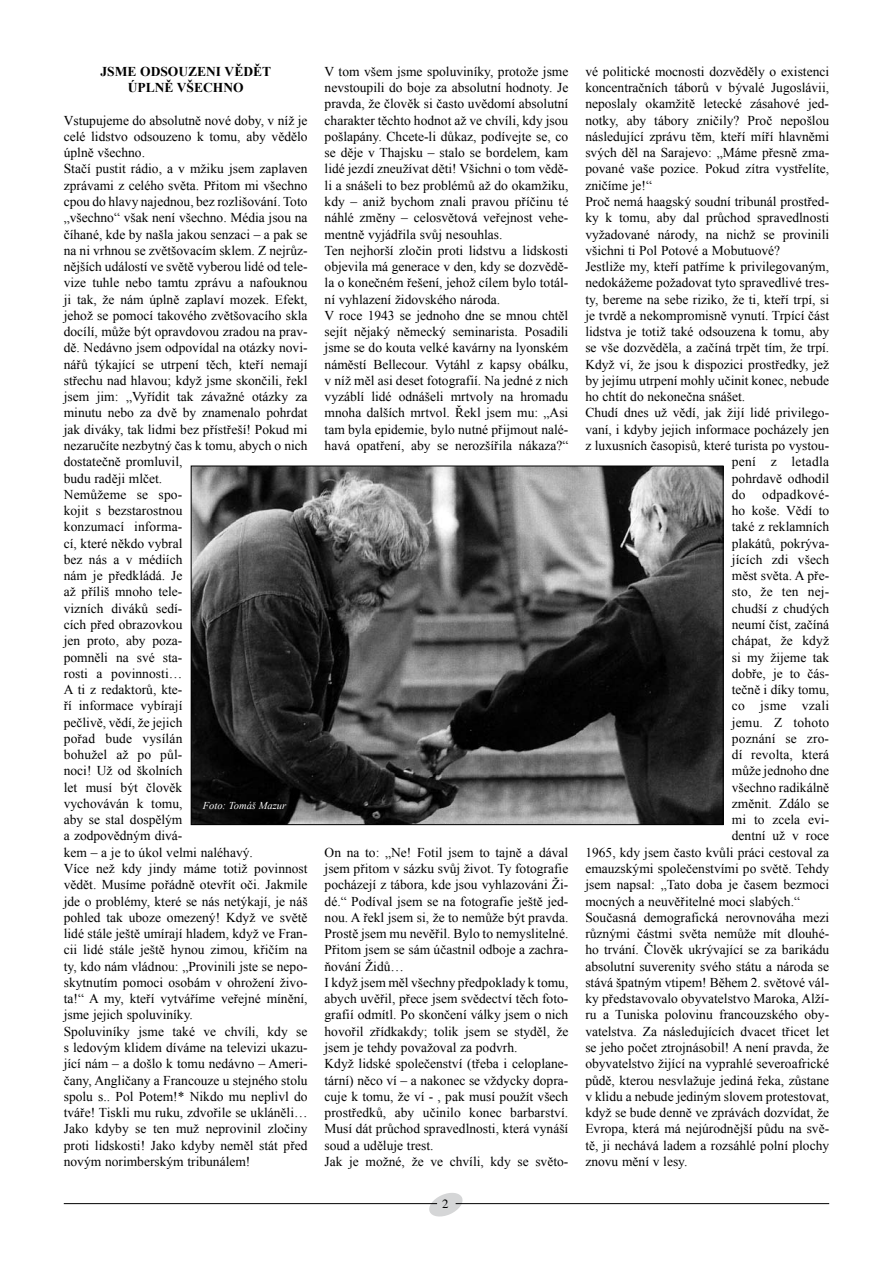
<style>
.page{position:relative;width:893px;height:1263px;background:#fff}
.page>*{position:absolute;margin:0;border:0;box-sizing:border-box;transform-origin:0 0}
.t1{font:13.5px/16.2px "Times New Roman";color:#000}
.t2{font:700 13.5px/16.2px "Times New Roman";color:#000;text-align:center}
.t3{font:13.5px "Times New Roman";letter-spacing:.025em;color:#000}
.t4{font:13.5px "Times New Roman";letter-spacing:.02em;color:#000}
.t5{font:12.75px "Toronto";color:#000}
.t6{font:italic 10.5px "Times New Roman";color:#fff}
</style>
<div class="page">
<svg style="left:427px;top:1193px;width:37px;height:24px"></svg>
<hr style="left:64px;top:1203px;width:373px;height:1px;background:#000">
<hr style="left:456px;top:1203px;width:373px;height:1px;background:#000">
<img style="left:193px;top:468px;width:528px;height:355px">
<p class="t2" style="left:100px;top:63px;width:172px">JSME ODSOUZENI VĚDĚT<br>ÚPLNĚ VŠECHNO</p>
<p class="t1" style="left:64px;top:112px;width:245px">Vstupujeme do absolutně nové doby, v níž je celé lidstvo odsouzeno k tomu, aby vědělo úplně všechno.<br>Stačí pustit rádio, a v mžiku jsem zaplaven zprávami z celého světa. Přitom mi všechno cpou do hlavy najednou, bez rozlišování. Toto „všechno“ však není všechno. Média jsou na číhané, kde by našla jakou senzaci – a pak se na ni vrhnou se zvětšovacím sklem. Z nejrůz&shy;nějších událostí ve světě vyberou lidé od tele&shy;vize tuhle nebo tamtu zprávu a nafouknou ji tak, že nám úplně zaplaví mozek. Efekt, jehož se pomocí takového zvětšovacího skla docílí, může být opravdovou zradou na prav&shy;dě. Nedávno jsem odpovídal na otázky novi&shy;nářů týkající se utrpení těch, kteří nemají střechu nad hlavou; když jsme skončili, řekl jsem jim: „Vyřídit tak závažné otázky za minutu nebo za dvě by znamenalo pohrdat jak diváky, tak lidmi bez přístřeší! Pokud mi nezaručíte nezbytný čas k tomu, abych o nich dostatečně promluvil,<br>budu raději mlčet.<br>Nemůžeme se spo-<br>kojit s bezstarostnou<br>konzumací informa-<br>cí, které někdo vybral<br>bez nás a v médiích<br>nám je předkládá. Je<br>až příliš mnoho tele-<br>vizních diváků sedí-<br>cích před obrazovkou<br>jen proto, aby poza-<br>pomněli na své sta-<br>rosti a povinnosti…<br>A ti z redaktorů, kte-<br>ří informace vybírají<br>pečlivě, vědí, že jejich<br>pořad bude vysílán<br>bohužel až po půl-<br>noci! Už od školních<br>let musí být člověk<br>vychováván k tomu,<br>aby se stal dospělým<br>a zodpovědným divá-<br>kem – a je to úkol velmi naléhavý.<br>Více než kdy jindy máme totiž povinnost vědět. Musíme pořádně otevřít oči. Jakmile jde o problémy, které se nás netýkají, je náš pohled tak uboze omezený! Když ve světě lidé stále ještě umírají hladem, když ve Fran&shy;cii lidé stále ještě hynou zimou, křičím na ty, kdo nám vládnou: „Provinili jste se nepo&shy;skytnutím pomoci osobám v ohrožení živo&shy;ta!“ A my, kteří vytváříme veřejné mínění, jsme jejich spoluviníky.<br>Spoluviníky jsme také ve chvíli, kdy se s ledovým klidem díváme na televizi ukazu&shy;jící nám – a došlo k tomu nedávno – Ameri&shy;čany, Angličany a Francouze u stejného stolu spolu s.. Pol Potem!* Nikdo mu neplivl do tváře! Tiskli mu ruku, zdvořile se ukláněli… Jako kdyby se ten muž neprovinil zločiny proti lidskosti! Jako kdyby neměl stát před novým norimberským tribunálem!</p>
<p class="t6" style="left:203px;top:798px;width:85px">Foto: Tomáš Mazur</p>
<p class="t1" style="left:325px;top:63px;width:245px">V tom všem jsme spoluviníky, protože jsme nevstoupili do boje za absolutní hodnoty. Je pravda, že člověk si často uvědomí absolutní charakter těchto hodnot až ve chvíli, kdy jsou pošlapány. Chcete-li důkaz, podívejte se, co se děje v Thajsku – stalo se bordelem, kam lidé jezdí zneužívat děti! Všichni o tom vědě&shy;li a snášeli to bez problémů až do okamžiku, kdy – aniž bychom znali pravou příčinu té náhlé změny – celosvětová veřejnost vehe&shy;mentně vyjádřila svůj nesouhlas.<br>Ten nejhorší zločin proti lidstvu a lidskosti objevila má generace v den, kdy se dozvědě&shy;la o konečném řešení, jehož cílem bylo totál&shy;ní vyhlazení židovského národa.<br>V roce 1943 se jednoho dne se mnou chtěl sejít nějaký německý seminarista. Posadili jsme se do kouta velké kavárny na lyonském náměstí Bellecour. Vytáhl z kapsy obálku, v níž měl asi deset fotografií. Na jedné z nich vyzáblí lidé odnášeli mrtvoly na hromadu mnoha dalších mrtvol. Řekl jsem mu: „Asi tam byla epidemie, bylo nutné přijmout nalé&shy;havá opatření, aby se nerozšířila nákaza?“</p>
<p class="t1" style="left:325px;top:844px;width:245px">On na to: „Ne! Fotil jsem to tajně a dával jsem přitom v sázku svůj život. Ty fotografie pocházejí z tábora, kde jsou vyhlazováni Ži&shy;dé.“ Podíval jsem se na fotografie ještě jed&shy;nou. A řekl jsem si, že to nemůže být pravda.<br>Prostě jsem mu nevěřil. Bylo to nemyslitelné.<br>Přitom jsem se sám účastnil odboje a zachra&shy;ňování Židů…<br>I když jsem měl všechny předpoklady k tomu, abych uvěřil, přece jsem svědectví těch foto&shy;grafií odmítl. Po skončení války jsem o nich hovořil zřídkakdy; tolik jsem se styděl, že jsem je tehdy považoval za podvrh.<br>Když lidské společenství (třeba i celoplane&shy;tární) něco ví – a nakonec se vždycky dopra&shy;cuje k tomu, že ví - , pak musí použít všech prostředků, aby učinilo konec barbarství.<br>Musí dát průchod spravedlnosti, která vynáší soud a uděluje trest.<br>Jak je možné, že ve chvíli, kdy se světo-</p>
<p class="t5" style="left:442px;top:1196px;width:8px">2</p>
<p class="t1" style="left:585px;top:63px;width:245px">vé politické mocnosti dozvěděly o existenci</p>
<p class="t1" style="left:585px;top:79px;width:245px">koncentračních táborů v bývalé Jugoslávii,</p>
<p class="t1" style="left:585px;top:96px;width:245px">neposlaly okamžitě letecké zásahové jed-</p>
<p class="t1" style="left:585px;top:112px;width:245px">notky, aby tábory zničily? Proč nepošlou</p>
<p class="t1" style="left:585px;top:128px;width:245px">následující zprávu těm, kteří míří hlavněmi</p>
<p class="t1" style="left:585px;top:144px;width:245px">svých děl na Sarajevo: „Máme přesně zma-</p>
<p class="t1" style="left:585px;top:161px;width:245px">pované vaše pozice. Pokud zítra vystřelíte,</p>
<p class="t1" style="left:585px;top:177px;width:68px">zničíme je!“</p>
<p class="t1" style="left:585px;top:193px;width:245px">Proč nemá haagský soudní tribunál prostřed-</p>
<p class="t1" style="left:585px;top:209px;width:245px">ky k tomu, aby dal průchod spravedlnosti</p>
<p class="t1" style="left:585px;top:226px;width:245px">vyžadované národy, na nichž se provinili</p>
<p class="t1" style="left:585px;top:242px;width:196px">všichni ti Pol Potové a Mobutuové?</p>
<p class="t1" style="left:585px;top:258px;width:245px">Jestliže my, kteří patříme k privilegovaným,</p>
<p class="t1" style="left:585px;top:274px;width:245px">nedokážeme požadovat tyto spravedlivé tres-</p>
<p class="t1" style="left:585px;top:291px;width:245px">ty, bereme na sebe riziko, že ti, kteří trpí, si</p>
<p class="t1" style="left:585px;top:307px;width:245px">je tvrdě a nekompromisně vynutí. Trpící část</p>
<p class="t1" style="left:585px;top:323px;width:245px">lidstva je totiž také odsouzena k tomu, aby</p>
<p class="t1" style="left:585px;top:340px;width:245px">se vše dozvěděla, a začíná trpět tím, že trpí.</p>
<p class="t1" style="left:585px;top:356px;width:245px">Když ví, že jsou k dispozici prostředky, jež</p>
<p class="t1" style="left:585px;top:372px;width:245px">by jejímu utrpení mohly učinit konec, nebude</p>
<p class="t1" style="left:585px;top:388px;width:161px">ho chtít do nekonečna snášet.</p>
<p class="t1" style="left:585px;top:405px;width:245px">Chudí dnes už vědí, jak žijí lidé privilego-</p>
<p class="t1" style="left:585px;top:421px;width:245px">vaní, i kdyby jejich informace pocházely jen</p>
<p class="t1" style="left:585px;top:437px;width:245px">z luxusních časopisů, které turista po vystou-</p>
<p class="t4" style="left:732px;top:453px;width:99px">pení z letadla</p>
<p class="t1" style="left:732px;top:470px;width:99px">pohrdavě odhodil</p>
<p class="t3" style="left:732px;top:485px;width:99px">do odpadkové-</p>
<p class="t1" style="left:732px;top:502px;width:99px">ho koše. Vědí to</p>
<p class="t1" style="left:732px;top:518px;width:99px">také z reklamních</p>
<p class="t1" style="left:732px;top:535px;width:99px">plakátů, pokrýva-</p>
<p class="t1" style="left:732px;top:551px;width:99px">jících zdi všech</p>
<p class="t1" style="left:732px;top:567px;width:99px">měst světa. A pře-</p>
<p class="t1" style="left:732px;top:584px;width:99px">sto, že ten nej-</p>
<p class="t1" style="left:732px;top:600px;width:99px">chudší z chudých</p>
<p class="t1" style="left:732px;top:616px;width:99px">neumí číst, začíná</p>
<p class="t1" style="left:732px;top:632px;width:99px">chápat, že když</p>
<p class="t1" style="left:732px;top:649px;width:99px">si my žijeme tak</p>
<p class="t1" style="left:732px;top:665px;width:99px">dobře, je to čás-</p>
<p class="t1" style="left:732px;top:681px;width:99px">tečně i díky tomu,</p>
<p class="t3" style="left:732px;top:697px;width:99px">co jsme vzali</p>
<p class="t1" style="left:732px;top:714px;width:99px">jemu. Z tohoto</p>
<p class="t1" style="left:732px;top:730px;width:99px">poznání se zro-</p>
<p class="t1" style="left:732px;top:746px;width:99px">dí revolta, která</p>
<p class="t1" style="left:732px;top:762px;width:99px">může jednoho dne</p>
<p class="t1" style="left:732px;top:779px;width:99px">všechno radikálně</p>
<p class="t1" style="left:732px;top:795px;width:99px">změnit. Zdálo se</p>
<p class="t1" style="left:732px;top:811px;width:99px">mi to zcela evi-</p>
<p class="t1" style="left:732px;top:828px;width:99px">dentní už v roce</p>
<p class="t1" style="left:585px;top:844px;width:245px">1965, kdy jsem často kvůli práci cestoval za</p>
<p class="t1" style="left:585px;top:860px;width:245px">emauzskými společenstvími po světě. Tehdy</p>
<p class="t1" style="left:585px;top:876px;width:245px">jsem napsal: „Tato doba je časem bezmoci</p>
<p class="t1" style="left:585px;top:893px;width:216px">mocných a neuvěřitelné moci slabých.“</p>
<p class="t1" style="left:585px;top:909px;width:245px">Současná demografická nerovnováha mezi</p>
<p class="t1" style="left:585px;top:925px;width:245px">různými částmi světa nemůže mít dlouhé-</p>
<p class="t1" style="left:585px;top:941px;width:245px">ho trvání. Člověk ukrývající se za barikádu</p>
<p class="t1" style="left:585px;top:958px;width:245px">absolutní suverenity svého státu a národa se</p>
<p class="t1" style="left:585px;top:974px;width:245px">stává špatným vtipem! Během 2. světové vál-</p>
<p class="t1" style="left:585px;top:990px;width:245px">ky představovalo obyvatelstvo Maroka, Alží-</p>
<p class="t1" style="left:585px;top:1006px;width:245px">ru a Tuniska polovinu francouzského oby-</p>
<p class="t1" style="left:585px;top:1023px;width:245px">vatelstva. Za následujících dvacet třicet let</p>
<p class="t1" style="left:585px;top:1039px;width:245px">se jeho počet ztrojnásobil! A není pravda, že</p>
<p class="t1" style="left:585px;top:1055px;width:245px">obyvatelstvo žijící na vyprahlé severoafrické</p>
<p class="t1" style="left:585px;top:1072px;width:245px">půdě, kterou nesvlažuje jediná řeka, zůstane</p>
<p class="t1" style="left:585px;top:1088px;width:245px">v klidu a nebude jediným slovem protestovat,</p>
<p class="t1" style="left:585px;top:1104px;width:245px">když se bude denně ve zprávách dozvídat, že</p>
<p class="t1" style="left:585px;top:1120px;width:245px">Evropa, která má nejúrodnější půdu na svě-</p>
<p class="t1" style="left:585px;top:1137px;width:245px">tě, ji nechává ladem a rozsáhlé polní plochy</p>
<p class="t1" style="left:585px;top:1153px;width:104px">znovu mění v lesy.</p>
</div>
